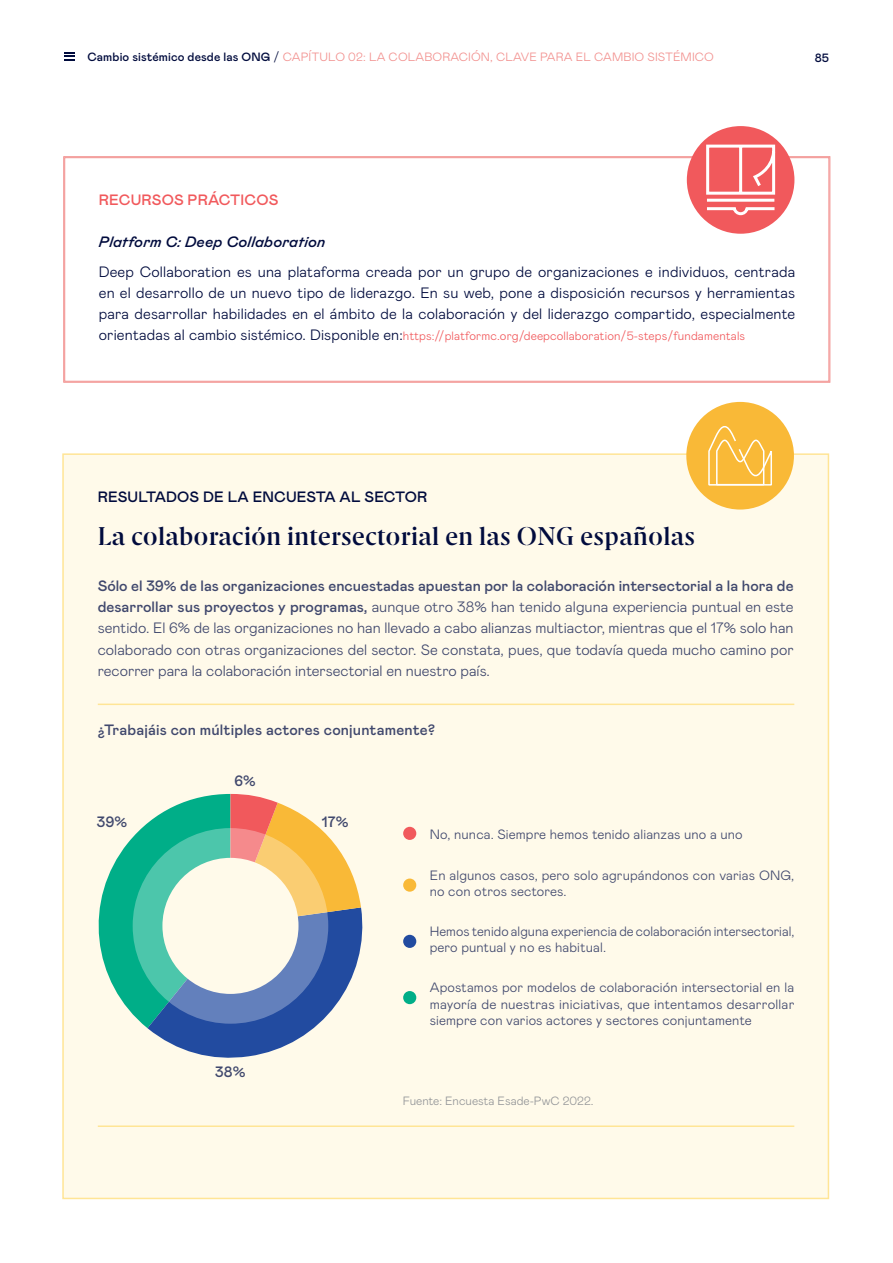
<style>
.page{position:relative;width:893px;height:1263px;background:#fff}
.page>*{position:absolute;margin:0;border:0;box-sizing:border-box;transform-origin:0 0}
.t1{font:700 25.5px "Esade";letter-spacing:.01em;color:#000b3d}
.t2{font:300 15px/21px "Mabry Pro";color:#40486d;text-align:justify}
.t3{font:300 15px/21px "Mabry Pro";letter-spacing:.01em;color:#000b3d;text-align:justify}
.t4{font:500 15px "Mabry Pro";letter-spacing:.01em;color:#40486d}
.t5{font:500 15px "Mabry Pro";letter-spacing:.01em;color:#000b3d}
.t6{font:italic 500 15px "Mabry Pro";letter-spacing:.01em;color:#000b3d}
.t7{font:500 15px "Mabry Pro";letter-spacing:.01em;color:#f1595c}
.t8{font:300 13.5px/16.2px "Mabry Pro";letter-spacing:.01em;color:#40486d}
.t9{font:300 12px "Mabry Pro";letter-spacing:.01em;color:#f1595c}
.t10{font:300 12px "Mabry Pro";letter-spacing:.01em;color:#f2908e}
.t11{font:300 12px "Mabry Pro";color:#939598}
.t12{font:500 12px "Mabry Pro";color:#000b3d}
.s1{font-weight:500;color:#000b3d}
.s2{color:#000b3d}
.s3{font-size:15px;color:#000b3d}
.s4{font-weight:500}
</style>
<div class="page">
<svg style="left:64px;top:52px;width:11px;height:9px"></svg>
<div style="left:63px;top:454px;width:765px;height:744px;background:#fffaea"></div>
<svg style="left:98px;top:794px;width:265px;height:264px"></svg>
<svg style="left:63px;top:156px;width:768px;height:227px"></svg>
<div style="left:687px;top:126px;width:107px;height:108px;background:#f1595c;border-radius:50%"></div>
<svg style="left:706px;top:144px;width:70px;height:72px"></svg>
<div style="left:686px;top:402px;width:108px;height:107px;background:#f9b937;border-radius:50%"></div>
<svg style="left:708px;top:426px;width:64px;height:60px"></svg>
<hr style="left:98px;top:703px;width:696px;height:2px;background:#ffe596">
<svg style="left:133px;top:828px;width:195px;height:196px;background:#7ca8a6"></svg>
<div style="left:162px;top:858px;width:136px;height:136px;background:#fffaea;border-radius:50%"></div>
<div style="left:403px;top:827px;width:13px;height:13px;background:#f1595c;border-radius:50%"></div>
<div style="left:403px;top:878px;width:13px;height:14px;background:#f9b937;border-radius:50%"></div>
<div style="left:403px;top:935px;width:13px;height:13px;background:#224ba0;border-radius:50%"></div>
<div style="left:403px;top:991px;width:13px;height:13px;background:#00ae88;border-radius:50%"></div>
<hr style="left:98px;top:1125px;width:696px;height:2px;background:#ffe596">
<p class="t10" style="left:87px;top:48px;width:628px"><span class="s1">Cambio sistémico desde las ONG</span> <span class="s2">/</span> CAPÍTULO 02: LA COLABORACIÓN, CLAVE PARA EL CAMBIO SISTÉMICO</p>
<p class="t12" style="left:815px;top:49px;width:16px">85</p>
<p class="t7" style="left:99px;top:189px;width:181px">RECURSOS PRÁCTICOS</p>
<p class="t6" style="left:99px;top:231px;width:228px">Platform C: Deep Collaboration</p>
<p class="t3" style="left:99px;top:260px;width:698px">Deep Collaboration es una plataforma creada por un grupo de organizaciones e individuos, centrada en el desarrollo de un nuevo tipo de liderazgo. En su web, pone a disposición recursos y herramientas para desarrollar habilidades en el ámbito de la colaboración y del liderazgo compartido, especialmente</p>
<p class="t9" style="left:99px;top:327px;width:648px"><span class="s3">orientadas al cambio sistémico. Disponible en:</span>https://platformc.org/deepcollaboration/5-steps/fundamentals</p>
<p class="t5" style="left:98px;top:486px;width:331px">RESULTADOS DE LA ENCUESTA AL SECTOR</p>
<h1 class="t1" style="left:98px;top:518px;width:599px">La colaboración intersectorial en las ONG españolas</h1>
<p class="t2" style="left:98px;top:575px;width:697px"><span class="s4">Sólo el 39% de las organizaciones encuestadas apuestan por la colaboración intersectorial a la hora de desarrollar sus proyectos y programas,</span> aunque otro 38% han tenido alguna experiencia puntual en este sentido. El 6% de las organizaciones no han llevado a cabo alianzas multiactor, mientras que el 17% solo han colaborado con otras organizaciones del sector. Se constata, pues, que todavía queda mucho camino por recorrer para la colaboración intersectorial en nuestro país.</p>
<p class="t4" style="left:98px;top:719px;width:339px">¿Trabajáis con múltiples actores conjuntamente?</p>
<p class="t4" style="left:234px;top:770px;width:23px">6%</p>
<p class="t4" style="left:97px;top:811px;width:32px">39%</p>
<p class="t4" style="left:322px;top:811px;width:28px">17%</p>
<p class="t4" style="left:215px;top:1061px;width:32px">38%</p>
<p class="t8" style="left:430px;top:825px;width:314px">No, nunca. Siempre hemos tenido alianzas uno a uno</p>
<p class="t8" style="left:430px;top:866px;width:366px">En algunos casos, pero solo agrupándonos con varias ONG, no con otros sectores.</p>
<p class="t8" style="left:430px;top:923px;width:366px">Hemos tenido alguna experiencia de colaboración intersectorial, pero puntual y no es habitual.</p>
<p class="t8" style="left:430px;top:979px;width:366px;text-align:justify">Apostamos por modelos de colaboración intersectorial en la mayoría de nuestras iniciativas, que intentamos desarrollar siempre con varios actores y sectores conjuntamente</p>
<p class="t11" style="left:403px;top:1092px;width:192px">Fuente: Encuesta Esade-PwC 2022.</p>
</div>
